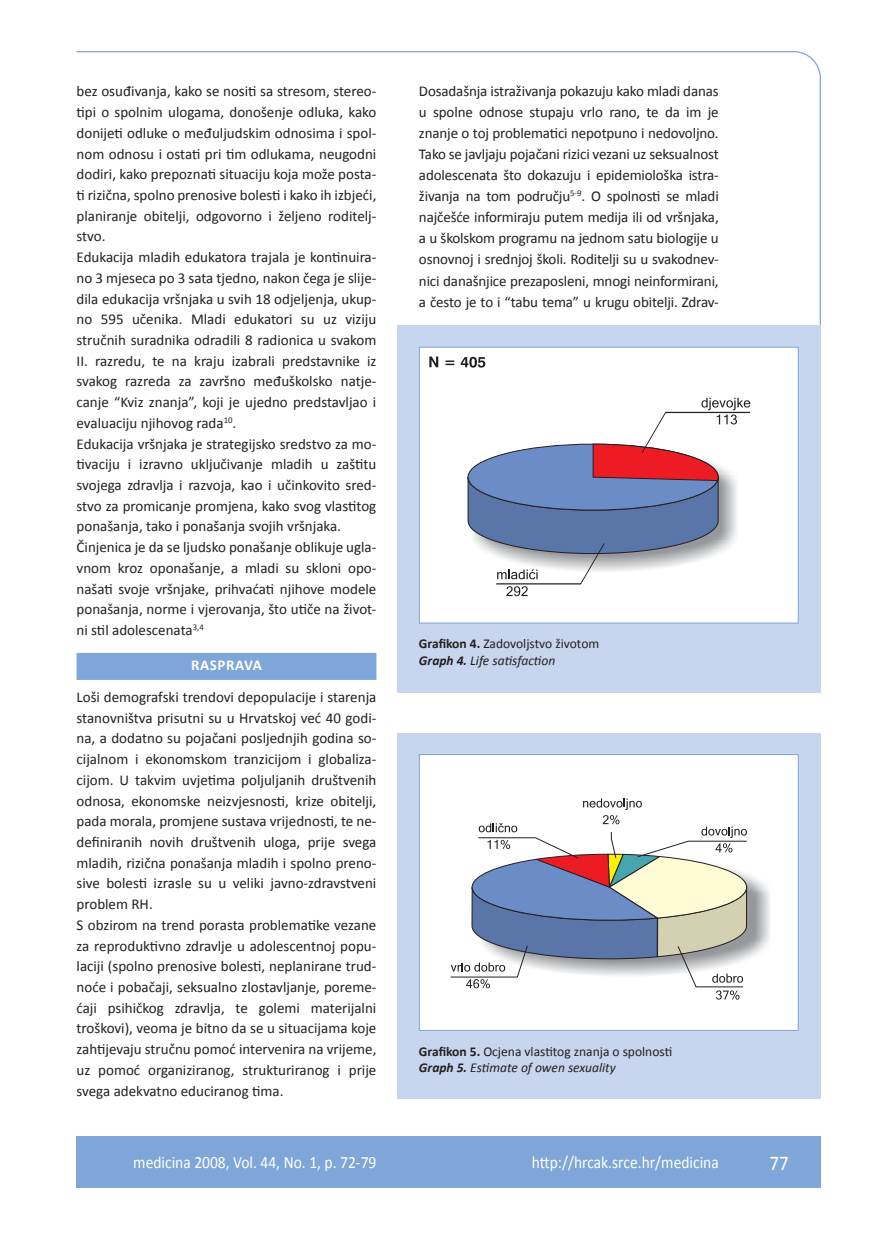
<style>
.page{position:relative;width:872px;height:1234px;background:#fff}
.page>*{position:absolute;margin:0;border:0;box-sizing:border-box;transform-origin:0 0}
.t1{font:21px "Calibri";color:#fff;scale:.9 1}
.t2{font:17.25px "Calibri";color:#fff;scale:.9 1}
.t3{font:15px/20.7px "Calibri";color:#231f20}
.t4{font:700 15px "Calibri";color:#fff}
.t5{font:13.5px/16.5px "Calibri";color:#231f20}
.s1{font-weight:700}
.s2{font-weight:700;font-style:italic}
.s3{font-style:italic}
</style>
<div class="page">
<div style="left:77px;top:652px;width:299px;height:27px;background:#7ea6d8"></div>
<div style="left:398px;top:325px;width:423px;height:367px;background:#c7d5ee"></div>
<div style="left:419px;top:347px;width:379px;height:276px;background:#fff"></div>
<svg style="left:429px;top:356px;width:9px;height:11px"></svg>
<svg style="left:445px;top:360px;width:9px;height:5px"></svg>
<svg style="left:461px;top:357px;width:24px;height:10px"></svg>
<svg style="left:468px;top:397px;width:282px;height:199px"></svg>
<div style="left:419px;top:347px;width:379px;height:276px;border:1px solid #7ea6d8"></div>
<div style="left:398px;top:732px;width:423px;height:366px;background:#c7d5ee"></div>
<div style="left:419px;top:754px;width:379px;height:276px;background:#fff"></div>
<img style="left:747px;top:887px;width:23px;height:72px">
<img style="left:747px;top:885px;width:19px;height:2px">
<img style="left:747px;top:881px;width:14px;height:1px">
<img style="left:747px;top:879px;width:12px;height:2px">
<svg style="left:583px;top:798px;width:59px;height:11px"></svg>
<svg style="left:450px;top:815px;width:297px;height:184px"></svg>
<div style="left:419px;top:754px;width:379px;height:276px;border:1px solid #7ea6d8"></div>
<svg style="left:76px;top:51px;width:745px;height:275px"></svg>
<div style="left:77px;top:1135px;width:744px;height:51px;background:#7ea6d8"></div>
<p class="t3" style="left:77px;top:80px;width:301px">bez osuđivanja, kako se nositi sa stresom, stereo&shy;tipi o spolnim ulogama, donošenje odluka, kako donijeti odluke o međuljudskim odnosima i spol&shy;nom odnosu i ostati pri tim odlukama, neugodni dodiri, kako prepoznati situaciju koja može posta&shy;ti rizična, spolno prenosive bolesti i kako ih izbjeći, planiranje obitelji, odgovorno i željeno roditelj&shy;stvo.<br>Edukacija mladih edukatora trajala je kontinuira&shy;no 3 mjeseca po 3 sata tjedno, nakon čega je slije&shy;dila edukacija vršnjaka u svih 18 odjeljenja, ukup&shy;no 595 učenika. Mladi edukatori su uz viziju stručnih suradnika odradili 8 radionica u svakom II. razredu, te na kraju izabrali predstavnike iz svakog razreda za završno međuškolsko natje&shy;canje “Kviz znanja”, koji je ujedno predstavljao i evaluaciju njihovog rada<sup>10</sup>.<br>Edukacija vršnjaka je strategijsko sredstvo za mo&shy;tivaciju i izravno uključivanje mladih u zaštitu svojega zdravlja i razvoja, kao i učinkovito sred&shy;stvo za promicanje promjena, kako svog vlastitog ponašanja, tako i ponašanja svojih vršnjaka.<br>Činjenica je da se ljudsko ponašanje oblikuje ugla&shy;vnom kroz oponašanje, a mladi su skloni opo&shy;našati svoje vršnjake, prihvaćati njihove modele ponašanja, norme i vjerovanja, što utiče na život&shy;ni stil adolescenata<sup>3,4</sup></p>
<p class="t4" style="left:191px;top:655px;width:10px">rasprava</p>
<p class="t3" style="left:77px;top:685px;width:301px">Loši demografski trendovi depopulacije i starenja stanovništva prisutni su u Hrvatskoj već 40 godi&shy;na, a dodatno su pojačani posljednjih godina so&shy;cijalnom i ekonomskom tranzicijom i globaliza&shy;cijom. U takvim uvjetima poljuljanih društvenih odnosa, ekonomske neizvjesnosti, krize obitelji, pada morala, promjene sustava vrijednosti, te ne&shy;definiranih novih društvenih uloga, prije svega mladih, rizična ponašanja mladih i spolno preno&shy;sive bolesti izrasle su u veliki javno-zdravstveni problem RH.<br>S obzirom na trend porasta problematike vezane za reproduktivno zdravlje u adolescentnoj popu&shy;laciji (spolno prenosive bolesti, neplanirane trud&shy;noće i pobačaji, seksualno zlostavljanje, poreme&shy;ćaji psihičkog zdravlja, te golemi materijalni troškovi), veoma je bitno da se u situacijama koje zahtijevaju stručnu pomoć intervenira na vrijeme, uz pomoć organiziranog, strukturiranog i prije svega adekvatno educiranog tima.</p>
<p class="t3" style="left:419px;top:80px;width:301px;text-align:justify">Dosadašnja istraživanja pokazuju kako mladi danas u spolne odnose stupaju vrlo rano, te da im je znanje o toj problematici nepotpuno i nedovoljno.<br>Tako se javljaju pojačani rizici vezani uz seksualnost adolescenata što dokazuju i epide-miološka istra&shy;živanja na tom području<sup>5-9</sup>. O spolnosti se mladi najčešće informiraju putem medija ili od vršnjaka, a u školskom programu na jednom satu biologije u osnovnoj i srednjoj školi. Roditelji su u svakodnev&shy;nici današnjice prezaposleni, mnogi neinformirani, a često je to i “tabu tema” u krugu obitelji. Zdrav-</p>
<p class="t5" style="left:419px;top:635px;width:182px"><span class="s1">Grafikon 4.</span> Zadovoljstvo životom<br><span class="s2">Graph 4.</span> <span class="s3">Life satisfaction</span></p>
<p class="t5" style="left:419px;top:1042px;width:255px"><span class="s1">Grafikon 5.</span> Ocjena vlastitog znanja o spolnosti<br><span class="s2">Graph 5.</span> <span class="s3">Estimate of owen sexuality</span></p>
<p class="t2" style="left:133px;top:1151px;width:272px">medicina 2008, Vol. 44, No. 1, p. 72-79</p>
<p class="t2" style="left:532px;top:1151px;width:209px">http://hrcak.srce.hr/medicina</p>
<h1 class="t1" style="left:769px;top:1149px;width:23px">77</h1>
</div>
